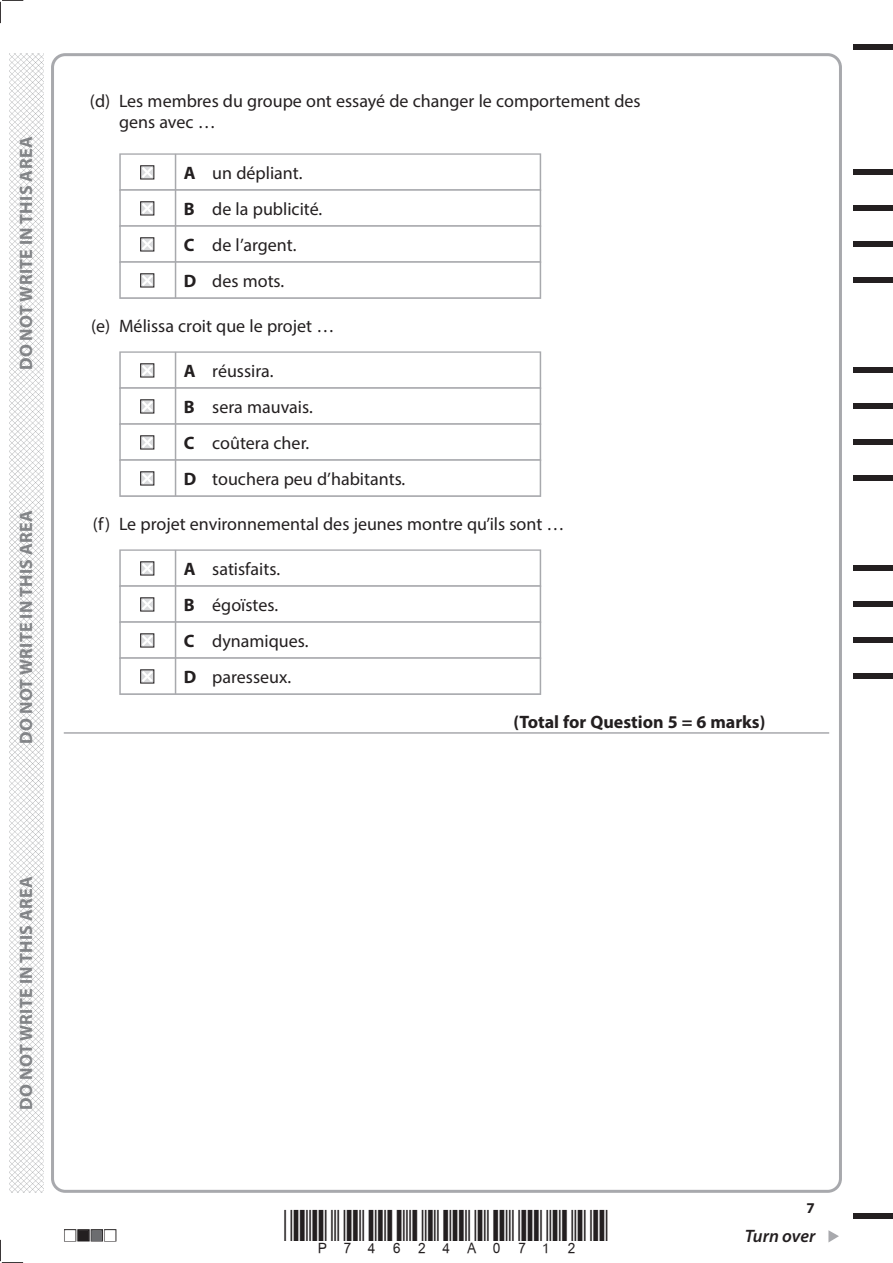
<style>
.page{position:relative;width:893px;height:1263px;background:#fff}
.page>*{position:absolute;margin:0;border:0;box-sizing:border-box;transform-origin:0 0}
.t1{font:18px/36px "Myriad Pro";color:#231f20}
.t2{font:700 18px "Myriad Pro";letter-spacing:.02em;color:#808285}
.t3{font:700 18px "Myriad Pro";color:#231f20}
.t4{font:italic 600 18px "Myriad Pro";letter-spacing:-.005em;color:#231f20}
.t5{font:700 15px "Myriad Pro";color:#231f20}
.s1{font-weight:700}
</style>
<div class="page">
<svg style="left:828px;top:1230px;width:11px;height:12px"></svg>
<div style="left:853px;top:44px;width:40px;height:5px;background:#231f20"></div>
<div style="left:853px;top:1214px;width:40px;height:5px;background:#231f20"></div>
<svg style="left:0;top:0;width:23px;height:23px"></svg>
<svg style="left:0;top:1240px;width:23px;height:23px"></svg>
<img style="left:10px;top:53px;width:34px;height:1140px">
<div style="left:119px;top:153px;width:422px;height:38px;background:#bfbfc2"></div>
<div style="left:121px;top:155px;width:419px;height:34px;background:#fff"></div>
<div style="left:119px;top:189px;width:422px;height:38px;background:#bebfc2"></div>
<div style="left:121px;top:191px;width:419px;height:34px;background:#fff"></div>
<div style="left:119px;top:225px;width:422px;height:38px;background:#bebfc2"></div>
<div style="left:121px;top:227px;width:419px;height:34px;background:#fff"></div>
<div style="left:119px;top:261px;width:422px;height:38px;background:#bdbec1"></div>
<div style="left:121px;top:263px;width:419px;height:34px;background:#fff"></div>
<div style="left:119px;top:351px;width:422px;height:38px;background:#bcbdc0"></div>
<div style="left:121px;top:353px;width:419px;height:34px;background:#fff"></div>
<div style="left:119px;top:387px;width:422px;height:38px;background:#bcbdc0"></div>
<div style="left:121px;top:389px;width:419px;height:34px;background:#fff"></div>
<div style="left:119px;top:423px;width:422px;height:38px;background:#bcbcbf"></div>
<div style="left:121px;top:425px;width:419px;height:34px;background:#fff"></div>
<div style="left:119px;top:459px;width:422px;height:38px;background:#bbbcbf"></div>
<div style="left:121px;top:461px;width:419px;height:34px;background:#fff"></div>
<div style="left:119px;top:549px;width:422px;height:38px;background:#babbbe"></div>
<div style="left:121px;top:551px;width:419px;height:34px;background:#fff"></div>
<div style="left:119px;top:585px;width:422px;height:38px;background:#bababe"></div>
<div style="left:121px;top:587px;width:419px;height:34px;background:#fff"></div>
<div style="left:119px;top:621px;width:422px;height:38px;background:#b9babd"></div>
<div style="left:121px;top:623px;width:419px;height:34px;background:#fff"></div>
<div style="left:119px;top:657px;width:422px;height:38px;background:#babbbe"></div>
<div style="left:121px;top:659px;width:419px;height:34px;background:#fff"></div>
<hr style="left:64px;top:732px;width:765px;height:2px;background:#a8a9ad">
<svg style="left:140px;top:165px;width:15px;height:15px"></svg>
<hr style="left:175px;top:154px;width:1px;height:36px;background:#a8a9ad">
<svg style="left:140px;top:201px;width:15px;height:15px"></svg>
<hr style="left:175px;top:190px;width:1px;height:36px;background:#a8a9ad">
<svg style="left:140px;top:237px;width:15px;height:15px"></svg>
<hr style="left:175px;top:226px;width:1px;height:36px;background:#a8a9ad">
<svg style="left:140px;top:273px;width:15px;height:15px"></svg>
<hr style="left:175px;top:262px;width:1px;height:36px;background:#a8a9ad">
<svg style="left:140px;top:363px;width:15px;height:15px"></svg>
<hr style="left:175px;top:352px;width:1px;height:36px;background:#a8a9ad">
<svg style="left:140px;top:399px;width:15px;height:15px"></svg>
<hr style="left:175px;top:388px;width:1px;height:36px;background:#a8a9ad">
<svg style="left:140px;top:435px;width:15px;height:15px"></svg>
<hr style="left:175px;top:424px;width:1px;height:36px;background:#a8a9ad">
<svg style="left:140px;top:471px;width:15px;height:15px"></svg>
<hr style="left:175px;top:460px;width:1px;height:36px;background:#a8a9ad">
<svg style="left:140px;top:561px;width:15px;height:15px"></svg>
<hr style="left:175px;top:550px;width:1px;height:36px;background:#a8a9ad">
<svg style="left:140px;top:597px;width:15px;height:15px"></svg>
<hr style="left:175px;top:586px;width:1px;height:36px;background:#a8a9ad">
<svg style="left:140px;top:633px;width:15px;height:15px"></svg>
<hr style="left:175px;top:622px;width:1px;height:36px;background:#a8a9ad">
<svg style="left:140px;top:669px;width:15px;height:15px"></svg>
<hr style="left:175px;top:658px;width:1px;height:36px;background:#a8a9ad">
<div style="left:853px;top:169px;width:40px;height:6px;background:#231f20"></div>
<div style="left:853px;top:205px;width:40px;height:6px;background:#231f20"></div>
<div style="left:853px;top:241px;width:40px;height:6px;background:#231f20"></div>
<div style="left:853px;top:277px;width:40px;height:6px;background:#231f20"></div>
<div style="left:853px;top:367px;width:40px;height:6px;background:#231f20"></div>
<div style="left:853px;top:403px;width:40px;height:6px;background:#231f20"></div>
<div style="left:853px;top:439px;width:40px;height:6px;background:#231f20"></div>
<div style="left:853px;top:475px;width:40px;height:6px;background:#231f20"></div>
<div style="left:853px;top:565px;width:40px;height:6px;background:#231f20"></div>
<div style="left:853px;top:601px;width:40px;height:6px;background:#231f20"></div>
<div style="left:853px;top:637px;width:40px;height:6px;background:#231f20"></div>
<div style="left:853px;top:673px;width:40px;height:6px;background:#231f20"></div>
<p class="t2" style="left:14px;top:370px;width:235px;rotate:-90deg">DO NOT WRITE IN THIS AREA</p>
<p class="t2" style="left:14px;top:744px;width:235px;rotate:-90deg">DO NOT WRITE IN THIS AREA</p>
<p class="t2" style="left:14px;top:1110px;width:235px;rotate:-90deg">DO NOT WRITE IN THIS AREA</p>
<p class="t1" style="left:119px;top:90px;width:523px;line-height:21px;text-indent:-29px">(d) Les membres du groupe ont essayé de changer le comportement des gens avec …</p>
<p class="t1" style="left:184px;top:155px;width:140px"><span class="s1">A</span> un dépliant.<br><span class="s1">B</span> de la publicité.<br><span class="s1">C</span> de l’argent.<br><span class="s1">D</span> des mots.</p>
<p class="t1" style="left:91px;top:308px;width:245px">(e) Mélissa croit que le projet …</p>
<p class="t1" style="left:184px;top:353px;width:223px"><span class="s1">A</span> réussira.<br><span class="s1">B</span> sera mauvais.<br><span class="s1">C</span> coûtera cher.<br><span class="s1">D</span> touchera peu d’habitants.</p>
<p class="t1" style="left:93px;top:506px;width:473px">(f) Le projet environnemental des jeunes montre qu’ils sont …</p>
<p class="t1" style="left:184px;top:551px;width:126px"><span class="s1">A</span> satisfaits.<br><span class="s1">B</span> égoïstes.<br><span class="s1">C</span> dynamiques.<br><span class="s1">D</span> paresseux.</p>
<p class="t3" style="left:513px;top:710px;width:254px">(Total for Question 5 = 6 marks)</p>
<p class="t5" style="left:806px;top:1198px;width:10px">7</p>
<p class="t4" style="left:745px;top:1225px;width:72px">Turn over</p>
</div>
